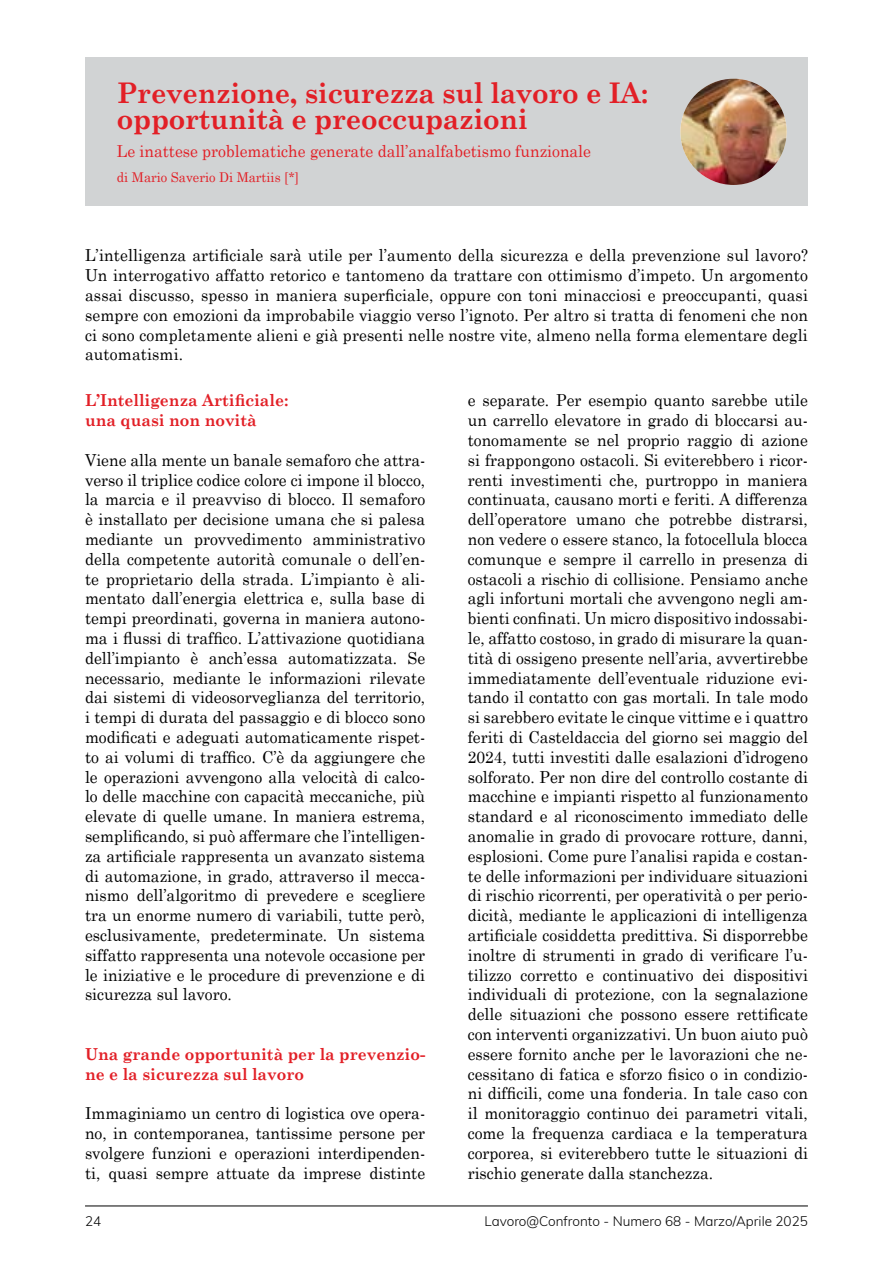
<style>
.page{position:relative;width:893px;height:1263px;background:#fff}
.page>*{position:absolute;margin:0;border:0;box-sizing:border-box;transform-origin:0 0}
.t1{font:700 28.5px/25.5px "Century Schoolbook";letter-spacing:-.01em;color:#e21f26;scale:.95 1}
.t2{font:16.5px/19.8px "Century Schoolbook";color:#000;text-align:justify;scale:.95 1}
.t3{font:700 16.5px/19.8px "Century Schoolbook";color:#e21f26;scale:.95 1}
.t4{font:16.5px "Century Schoolbook";color:#e21f26;scale:.95 1}
.t5{font:300 13.5px "Muli";color:#000}
.t6{font:13.5px "Century Schoolbook";color:#e21f26;scale:.95 1}
</style>
<div class="page">
<hr style="left:85px;top:1205px;width:723px;height:1px;background:#000">
<div style="left:85px;top:57px;width:723px;height:149px;background:#d1d3d4"></div>
<img style="left:680px;top:79px;width:107px;height:106px;border-radius:53px">
<h1 class="t1" style="left:117px;top:80px;width:561px">Prevenzione, sicurezza sul lavoro e IA: opportunità e preoccupazioni</h1>
<p class="t4" style="left:117px;top:141px;width:501px">Le inattese problematiche generate dall’analfabetismo funzionale</p>
<p class="t6" style="left:117px;top:168px;width:193px">di Mario Saverio Di Martiis [*]</p>
<p class="t2" style="left:85px;top:245px;width:762px">L’intelligenza artificiale sarà utile per l’aumento della sicurezza e della prevenzione sul lavoro?<br>Un interrogativo affatto retorico e tantomeno da trattare con ottimismo d’impeto. Un argomento assai discusso, spesso in maniera superficiale, oppure con toni minacciosi e preoccupanti, quasi sempre con emozioni da improbabile viaggio verso l’ignoto. Per altro si tratta di fenomeni che non ci sono completamente alieni e già presenti nelle nostre vite, almeno nella forma elementare degli automatismi.</p>
<p class="t3" style="left:85px;top:390px;width:216px">L’Intelligenza Artificiale: una quasi non novità</p>
<p class="t2" style="left:85px;top:449px;width:360px">Viene alla mente un banale semaforo che attra&shy;verso il triplice codice colore ci impone il blocco, la marcia e il preavviso di blocco. Il semaforo è installato per decisione umana che si palesa mediante un provvedimento amministrativo della competente autorità comunale o dell’en&shy;te proprietario della strada. L’impianto è ali&shy;mentato dall’energia elettrica e, sulla base di tempi preordinati, governa in maniera autono&shy;ma i flussi di traffico. L’attivazione quotidiana dell’impianto è anch’essa automatizzata. Se necessario, mediante le informazioni rilevate dai sistemi di videosorveglianza del territorio, i tempi di durata del passaggio e di blocco sono modificati e adeguati automaticamente rispet&shy;to ai volumi di traffico. C’è da aggiungere che le operazioni avvengono alla velocità di calco&shy;lo delle macchine con capacità meccaniche, più elevate di quelle umane. In maniera estrema, semplificando, si può affermare che l’intelligen&shy;za artificiale rappresenta un avanzato sistema di automazione, in grado, attraverso il mecca&shy;nismo dell’algoritmo di prevedere e scegliere tra un enorme numero di variabili, tutte però, esclusivamente, predeterminate. Un sistema siffatto rappresenta una notevole occasione per le iniziative e le procedure di prevenzione e di sicurezza sul lavoro.</p>
<p class="t2" style="left:468px;top:390px;width:360px">e separate. Per esempio quanto sarebbe utile un carrello elevatore in grado di bloccarsi au&shy;tonomamente se nel proprio raggio di azione si frappongono ostacoli. Si eviterebbero i ricor&shy;renti investimenti che, purtroppo in maniera continuata, causano morti e feriti. A differenza dell’operatore umano che potrebbe distrarsi, non vedere o essere stanco, la fotocellula blocca comunque e sempre il carrello in presenza di ostacoli a rischio di collisione. Pensiamo anche agli infortuni mortali che avvengono negli am&shy;bienti confinati. Un micro dispositivo indossabi&shy;le, affatto costoso, in grado di misurare la quan&shy;tità di ossigeno presente nell’aria, avvertirebbe immediatamente dell’eventuale riduzione evi&shy;tando il contatto con gas mortali. In tale modo si sarebbero evitate le cinque vittime e i quattro feriti di Casteldaccia del giorno sei maggio del 2024, tutti investiti dalle esalazioni d’idrogeno solforato. Per non dire del controllo costante di macchine e impianti rispetto al funzionamento standard e al riconoscimento immediato delle anomalie in grado di provocare rotture, danni, esplosioni. Come pure l’analisi rapida e costan&shy;te delle informazioni per individuare situazioni di rischio ricorrenti, per operatività o per perio&shy;dicità, mediante le applicazioni di intelligenza artificiale cosiddetta predittiva. Si disporrebbe inoltre di strumenti in grado di verificare l’u&shy;tilizzo corretto e continuativo dei dispositivi individuali di protezione, con la segnalazione delle situazioni che possono essere rettificate con interventi organizzativi. Un buon aiuto può essere fornito anche per le lavorazioni che ne&shy;cessitano di fatica e sforzo fisico o in condizio&shy;ni difficili, come una fonderia. In tale caso con il monitoraggio continuo dei parametri vitali, come la frequenza cardiaca e la temperatura corporea, si eviterebbero tutte le situazioni di rischio generate dalla stanchezza.</p>
<p class="t3" style="left:85px;top:1044px;width:360px">Una grande opportunità per la prevenzio&shy;ne e la sicurezza sul lavoro</p>
<p class="t2" style="left:85px;top:1103px;width:360px">Immaginiamo un centro di logistica ove opera&shy;no, in contemporanea, tantissime persone per svolgere funzioni e operazioni interdipenden&shy;ti, quasi sempre attuate da imprese distinte</p>
<p class="t5" style="left:85px;top:1211px;width:18px">24</p>
<p class="t5" style="left:484px;top:1211px;width:325px">Lavoro@Confronto - Numero 68 - Marzo/Aprile 2025</p>
</div>
